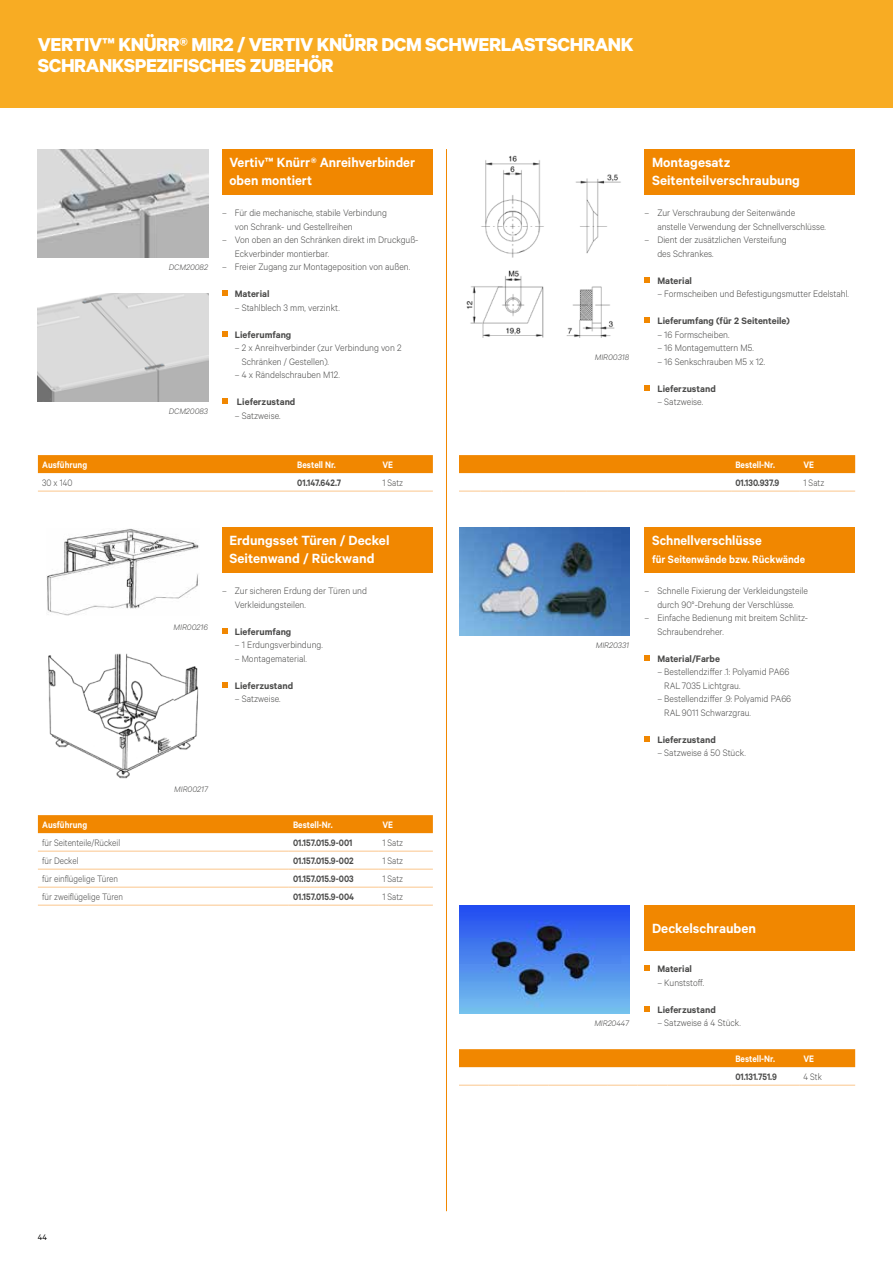
<style>
.page{position:relative;width:893px;height:1263px;background:#fff}
.page>*{position:absolute;margin:0;border:0;box-sizing:border-box;transform-origin:0 0}
.t1{font:700 21px/21px "Calibre";letter-spacing:-.02em;color:#fff}
.t2{font:600 15px/18px "Calibre";color:#fff}
.t3{font:600 15px "Calibre";color:#fff;scale:.95 1}
.t4{font:600 12px "Calibre";color:#fff;scale:.95 1}
.t5{font:300 10.5px/13.5px "Calibre";color:#4a4a49;scale:.95 1}
.t6{font:600 10.5px "Calibre";color:#4a4a49}
.t7{font:300 10.5px "Calibre";color:#4a4a49;scale:.9 1}
.t8{font:600 10.5px "Calibre";color:#4a4a49;scale:.9 1}
.t9{font:600 10.5px "Calibre";color:#fff;scale:.9 1}
.t10{font:italic 300 9px "Calibre";color:#4a4a49}
.t11{font:9px "Calibre";color:#000}
</style>
<div class="page">
<div style="left:0;top:0;width:893px;height:108px;background:#f8ac23"></div>
<div style="left:222px;top:149px;width:211px;height:45px;background:#f18700"></div>
<svg style="left:222px;top:290px;width:6px;height:6px"></svg>
<svg style="left:222px;top:331px;width:6px;height:5px"></svg>
<svg style="left:222px;top:398px;width:6px;height:6px"></svg>
<img style="left:38px;top:149px;width:170px;height:108px">
<img style="left:38px;top:293px;width:170px;height:108px">
<div style="left:38px;top:455px;width:395px;height:18px;background:#f18700"></div>
<hr style="left:38px;top:491px;width:255px;height:1px;background:#fbc68c">
<hr style="left:293px;top:491px;width:85px;height:1px;background:#fbc68c">
<hr style="left:378px;top:491px;width:55px;height:1px;background:#fbc68c">
<hr style="left:446px;top:149px;width:1px;height:1062px;background:#f18700">
<div style="left:222px;top:527px;width:211px;height:45px;background:#f18700"></div>
<svg style="left:222px;top:628px;width:6px;height:5px"></svg>
<svg style="left:222px;top:682px;width:6px;height:5px"></svg>
<img style="left:48px;top:653px;width:151px;height:125px">
<img style="left:46px;top:529px;width:153px;height:86px">
<div style="left:38px;top:815px;width:395px;height:18px;background:#f18700"></div>
<hr style="left:38px;top:851px;width:251px;height:1px;background:#fbc68c">
<hr style="left:289px;top:851px;width:89px;height:1px;background:#fbc68c">
<hr style="left:378px;top:851px;width:55px;height:1px;background:#fbc68c">
<hr style="left:38px;top:869px;width:251px;height:1px;background:#fbc68c">
<hr style="left:289px;top:869px;width:89px;height:1px;background:#fbc68c">
<hr style="left:378px;top:869px;width:55px;height:1px;background:#fbc68c">
<hr style="left:38px;top:887px;width:251px;height:1px;background:#fbc68c">
<hr style="left:38px;top:905px;width:251px;height:1px;background:#fbc68c">
<hr style="left:289px;top:887px;width:89px;height:1px;background:#fbc68c">
<hr style="left:289px;top:905px;width:89px;height:1px;background:#fbc68c">
<hr style="left:378px;top:887px;width:55px;height:1px;background:#fbc68c">
<hr style="left:378px;top:905px;width:55px;height:1px;background:#fbc68c">
<img style="left:466px;top:155px;width:155px;height:182px">
<div style="left:645px;top:527px;width:210px;height:45px;background:#f18700"></div>
<div style="left:645px;top:149px;width:210px;height:45px;background:#f18700"></div>
<svg style="left:645px;top:655px;width:5px;height:5px"></svg>
<svg style="left:645px;top:736px;width:5px;height:5px"></svg>
<svg style="left:645px;top:277px;width:5px;height:5px"></svg>
<svg style="left:645px;top:317px;width:5px;height:6px"></svg>
<svg style="left:645px;top:385px;width:5px;height:5px"></svg>
<img style="left:459px;top:527px;width:170px;height:108px">
<div style="left:459px;top:455px;width:396px;height:18px;background:#f18700"></div>
<svg style="left:459px;top:491px;width:149px;height:1px"></svg>
<hr style="left:608px;top:491px;width:123px;height:1px;background:#fbc68c">
<hr style="left:731px;top:491px;width:68px;height:1px;background:#fbc68c">
<hr style="left:799px;top:491px;width:56px;height:1px;background:#fbc68c">
<img style="left:459px;top:905px;width:170px;height:108px">
<div style="left:645px;top:905px;width:210px;height:45px;background:#f18700"></div>
<svg style="left:645px;top:965px;width:5px;height:6px"></svg>
<svg style="left:645px;top:1006px;width:5px;height:5px"></svg>
<div style="left:459px;top:1049px;width:396px;height:18px;background:#f18700"></div>
<hr style="left:459px;top:1085px;width:30px;height:1px;background:#fbc68c">
<svg style="left:489px;top:1085px;width:29px;height:1px"></svg>
<hr style="left:518px;top:1085px;width:30px;height:1px;background:#fbc68c">
<hr style="left:548px;top:1085px;width:30px;height:1px;background:#fbc68c">
<hr style="left:578px;top:1085px;width:30px;height:1px;background:#fbc68c">
<hr style="left:608px;top:1085px;width:30px;height:1px;background:#fbc68c">
<svg style="left:638px;top:1085px;width:29px;height:1px"></svg>
<hr style="left:667px;top:1085px;width:64px;height:1px;background:#fbc68c">
<hr style="left:731px;top:1085px;width:68px;height:1px;background:#fbc68c">
<hr style="left:799px;top:1085px;width:56px;height:1px;background:#fbc68c">
<h1 class="t1" style="left:38px;top:33px;width:597px">VERTIV™ KNÜRR® MIR2 / VERTIV KNÜRR DCM SCHWERLASTSCHRANK<br>SCHRANKSPEZIFISCHES ZUBEHÖR</h1>
<p class="t10" style="left:169px;top:262px;width:41px">DCM20082</p>
<p class="t10" style="left:169px;top:406px;width:41px">DCM20083</p>
<h2 class="t2" style="left:229px;top:153px;width:187px">Vertiv™ Knürr® Anreihverbinder oben montiert</h2>
<p class="t5" style="left:235px;top:206px;width:162px;text-indent:-13px">– Für die mechanische, stabile Verbindung von Schrank- und Gestellreihen</p>
<p class="t5" style="left:235px;top:233px;width:195px;text-indent:-13px">– Von oben an den Schränken direkt im Druckguß-<br>Eckverbinder montierbar.</p>
<p class="t5" style="left:222px;top:260px;width:200px">– Freier Zugang zur Montageposition von außen.</p>
<p class="t6" style="left:235px;top:287px;width:36px">Material</p>
<p class="t5" style="left:235px;top:300px;width:112px">– Stahlblech 3 mm, verzinkt.</p>
<p class="t6" style="left:235px;top:328px;width:58px">Lieferumfang</p>
<p class="t5" style="left:242px;top:341px;width:170px;text-indent:-7px">– 2 x Anreihverbinder (zur Verbindung von 2<br>Schränken / Gestellen).</p>
<p class="t5" style="left:235px;top:368px;width:112px">– 4 x Rändelschrauben M12.</p>
<p class="t6" style="left:237px;top:395px;width:60px">Lieferzustand</p>
<p class="t5" style="left:235px;top:408px;width:50px">– Satzweise.</p>
<p class="t9" style="left:42px;top:458px;width:52px">Ausführung</p>
<p class="t9" style="left:297px;top:458px;width:44px">Bestell Nr.</p>
<p class="t9" style="left:382px;top:458px;width:13px">VE</p>
<p class="t7" style="left:42px;top:476px;width:35px">30 x 140</p>
<p class="t8" style="left:297px;top:476px;width:50px">01.147.642.7</p>
<p class="t7" style="left:382px;top:476px;width:25px">1 Satz</p>
<p class="t10" style="left:174px;top:622px;width:36px">MIR00216</p>
<h2 class="t2" style="left:229px;top:531px;width:162px">Erdungsset Türen / Deckel<br>Seitenwand / Rückwand</h2>
<p class="t5" style="left:235px;top:584px;width:141px;text-indent:-13px">– Zur sicheren Erdung der Türen und<br>Verkleidungsteilen.</p>
<p class="t6" style="left:235px;top:625px;width:58px">Lieferumfang</p>
<p class="t5" style="left:235px;top:638px;width:94px">– 1 Erdungsverbindung.</p>
<p class="t5" style="left:235px;top:651px;width:77px">– Montagematerial.</p>
<p class="t6" style="left:235px;top:679px;width:60px">Lieferzustand</p>
<p class="t5" style="left:235px;top:692px;width:50px">– Satzweise.</p>
<p class="t10" style="left:174px;top:784px;width:35px">MIR00217</p>
<p class="t9" style="left:42px;top:818px;width:52px">Ausführung</p>
<p class="t9" style="left:293px;top:818px;width:46px">Bestell-Nr.</p>
<p class="t9" style="left:382px;top:818px;width:13px">VE</p>
<p class="t7" style="left:42px;top:836px;width:88px">für Seitenteile/Rückeil</p>
<p class="t8" style="left:293px;top:836px;width:68px">01.157.015.9-001</p>
<p class="t7" style="left:382px;top:836px;width:25px">1 Satz</p>
<p class="t7" style="left:42px;top:854px;width:42px">für Deckel</p>
<p class="t8" style="left:293px;top:854px;width:69px">01.157.015.9-002</p>
<p class="t7" style="left:382px;top:854px;width:25px">1 Satz</p>
<p class="t7" style="left:42px;top:872px;width:86px">für einflügelige Türen</p>
<p class="t8" style="left:293px;top:872px;width:69px">01.157.015.9-003</p>
<p class="t7" style="left:382px;top:872px;width:25px">1 Satz</p>
<p class="t7" style="left:42px;top:890px;width:91px">für zweiflügelige Türen</p>
<p class="t8" style="left:293px;top:890px;width:69px">01.157.015.9-004</p>
<p class="t7" style="left:382px;top:890px;width:25px">1 Satz</p>
<p class="t10" style="left:595px;top:352px;width:36px">MIR00318</p>
<h2 class="t2" style="left:652px;top:153px;width:149px">Montagesatz<br>Seitenteilverschraubung</h2>
<p class="t5" style="left:657px;top:206px;width:179px;text-indent:-13px">– Zur Verschraubung der Seitenwände anstelle Verwendung der Schnellverschlüsse.</p>
<p class="t5" style="left:657px;top:233px;width:138px;text-indent:-13px">– Dient der zusätzlichen Versteifung des Schrankes.</p>
<p class="t6" style="left:657px;top:274px;width:36px">Material</p>
<p class="t5" style="left:657px;top:287px;width:203px">– Formscheiben und Befestigungsmutter Edelstahl.</p>
<p class="t6" style="left:657px;top:314px;width:134px">Lieferumfang (für 2 Seitenteile)</p>
<p class="t5" style="left:657px;top:327px;width:77px">– 16 Formscheiben.</p>
<p class="t5" style="left:657px;top:341px;width:103px">– 16 Montagemuttern M5.</p>
<p class="t5" style="left:657px;top:354px;width:115px">– 16 Senkschrauben M5 x 12.</p>
<p class="t6" style="left:657px;top:382px;width:60px">Lieferzustand</p>
<p class="t5" style="left:657px;top:395px;width:50px">– Satzweise.</p>
<p class="t9" style="left:735px;top:458px;width:46px">Bestell-Nr.</p>
<p class="t9" style="left:803px;top:458px;width:13px">VE</p>
<p class="t8" style="left:735px;top:476px;width:50px">01.130.937.9</p>
<p class="t7" style="left:803px;top:476px;width:25px">1 Satz</p>
<p class="t10" style="left:596px;top:640px;width:35px">MIR20331</p>
<h2 class="t3" style="left:652px;top:532px;width:117px">Schnellverschlüsse</h2>
<p class="t4" style="left:652px;top:553px;width:163px">für Seitenwände bzw. Rückwände</p>
<p class="t5" style="left:645px;top:584px;width:174px;text-align:center">– Schnelle Fixierung der Verkleidungsteile durch 90°-Drehung der Verschlüsse.</p>
<p class="t5" style="left:657px;top:611px;width:160px;text-indent:-13px">– Einfache Bedienung mit breitem Schlitz-<br>Schraubendreher.</p>
<p class="t6" style="left:657px;top:652px;width:64px">Material/Farbe</p>
<p class="t5" style="left:664px;top:665px;width:133px;text-indent:-7px">– Bestellendziffer .1: Polyamid PA66<br>RAL 7035 Lichtgrau.</p>
<p class="t5" style="left:664px;top:692px;width:135px;text-indent:-7px">– Bestellendziffer .9: Polyamid PA66<br>RAL 9011 Schwarzgrau.</p>
<p class="t6" style="left:657px;top:733px;width:60px">Lieferzustand</p>
<p class="t5" style="left:657px;top:746px;width:95px">– Satzweise á 50 Stück.</p>
<h2 class="t2" style="left:652px;top:918px;width:105px">Deckelschrauben</h2>
<p class="t6" style="left:657px;top:962px;width:36px">Material</p>
<p class="t5" style="left:657px;top:975px;width:51px">– Kunststoff.</p>
<p class="t6" style="left:657px;top:1003px;width:60px">Lieferzustand</p>
<p class="t11" style="left:38px;top:1232px;width:11px">44</p>
<p class="t10" style="left:594px;top:1018px;width:36px">MIR20447</p>
<p class="t5" style="left:657px;top:1016px;width:89px">– Satzweise á 4 Stück.</p>
<p class="t9" style="left:735px;top:1052px;width:46px">Bestell-Nr.</p>
<p class="t9" style="left:803px;top:1052px;width:13px">VE</p>
<p class="t8" style="left:735px;top:1070px;width:48px">01.131.751.9</p>
<p class="t7" style="left:803px;top:1070px;width:22px">4 Stk</p>
</div>
